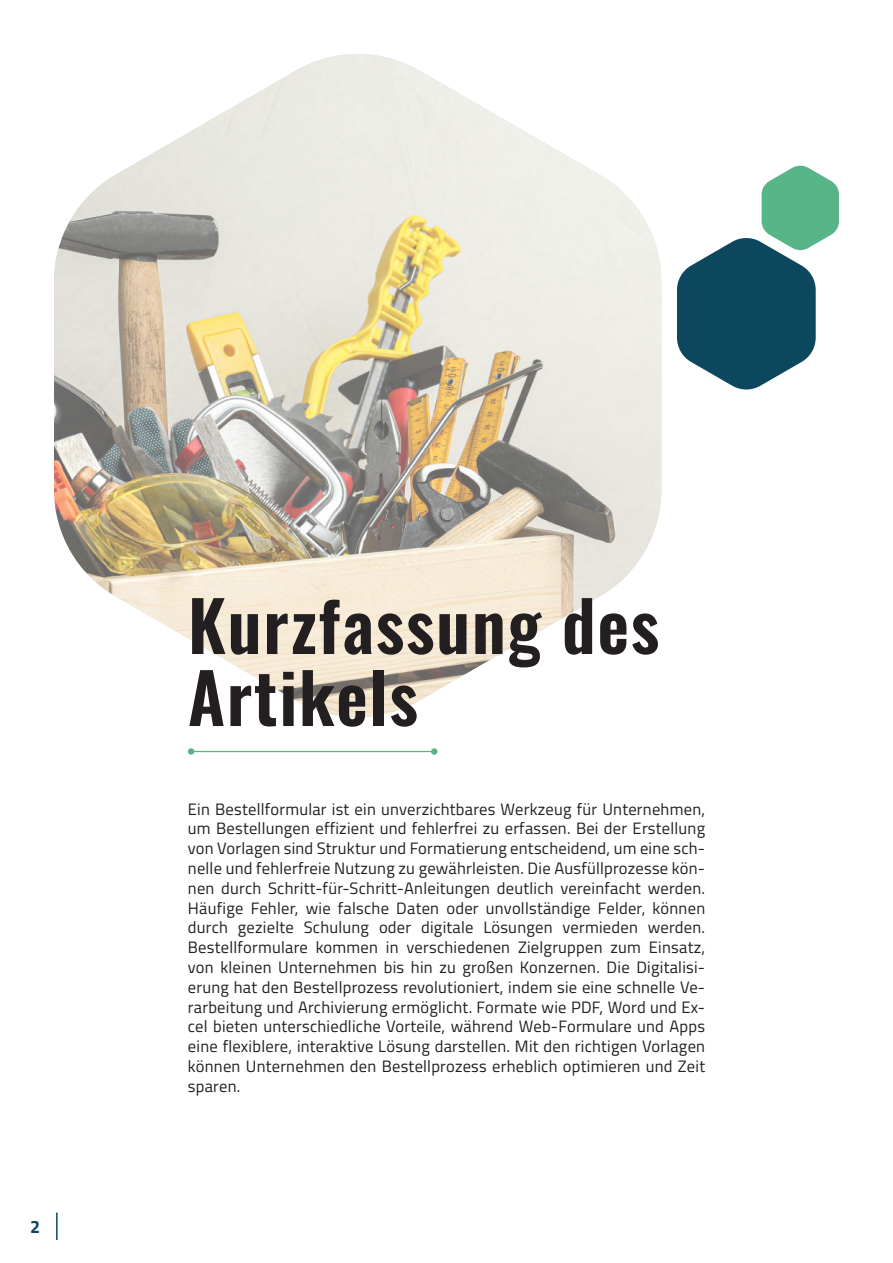
<style>
.page{position:relative;width:893px;height:1263px;background:#fff}
.page>*{position:absolute;margin:0;border:0;box-sizing:border-box;transform-origin:0 0}
.t1{font:600 69px/72px "Oswald";letter-spacing:.025em;color:#231f20}
.t2{font:700 18px "Titillium Web";color:#0d475e}
.t3{font:16.5px/19.8px "Titillium Web";letter-spacing:.015em;color:#231f20;text-align:justify}
</style>
<div class="page">
<img style="left:54px;top:54px;width:607px;height:663px">
<svg style="left:188px;top:748px;width:249px;height:7px"></svg>
<svg style="left:677px;top:165px;width:162px;height:224px"></svg>
<hr style="left:56px;top:1212px;width:2px;height:28px;background:#0d475e">
<p class="t2" style="left:30px;top:1220px;width:12px">2</p>
<h1 class="t1" style="left:188px;top:596px;width:473px">Kurzfassung des<br>Artikels</h1>
<p class="t3" style="left:188px;top:799px;width:519px">Ein Bestellformular ist ein unverzichtbares Werkzeug für Unternehmen, um Bestellungen effizient und fehlerfrei zu erfassen. Bei der Erstellung von Vorlagen sind Struktur und Formatierung entscheidend, um eine sch&shy;nelle und fehlerfreie Nutzung zu gewährleisten. Die Ausfüllprozesse kön&shy;nen durch Schritt-für-Schritt-Anleitungen deutlich vereinfacht werden.<br>Häufige Fehler, wie falsche Daten oder unvollständige Felder, können durch gezielte Schulung oder digitale Lösungen vermieden werden.<br>Bestellformulare kommen in verschiedenen Zielgruppen zum Einsatz, von kleinen Unternehmen bis hin zu großen Konzernen. Die Digitalisi&shy;erung hat den Bestellprozess revolutioniert, indem sie eine schnelle Ve&shy;rarbeitung und Archivierung ermöglicht. Formate wie PDF, Word und Ex&shy;cel bieten unterschiedliche Vorteile, während Web-Formulare und Apps eine flexiblere, interaktive Lösung darstellen. Mit den richtigen Vorlagen können Unternehmen den Bestellprozess erheblich optimieren und Zeit sparen.</p>
</div>
